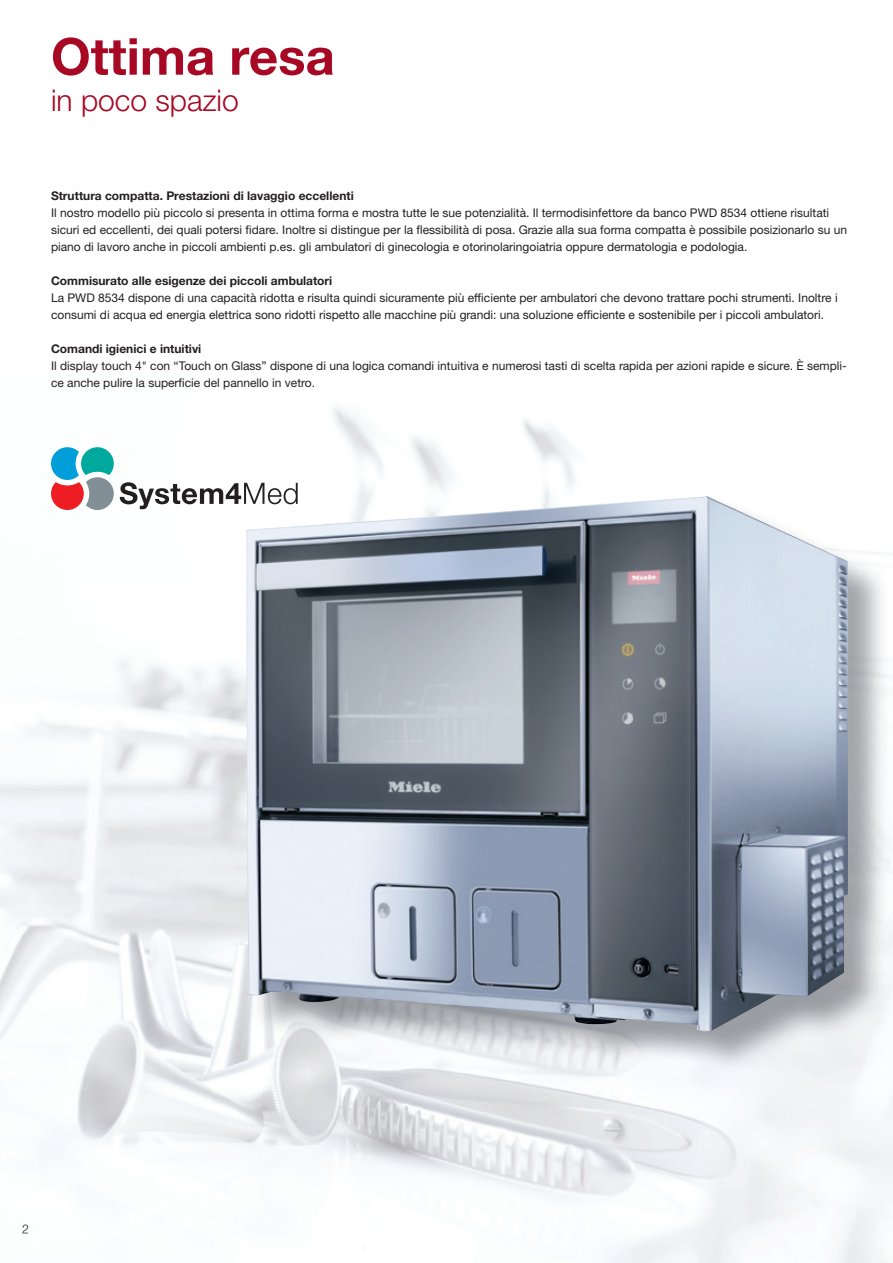
<style>
.page{position:relative;width:893px;height:1263px;background:#fff}
.page>*{position:absolute;margin:0;border:0;box-sizing:border-box;transform-origin:0 0}
.t1{font:700 51px "Helvetica Neue LTW1 G";color:#a70824}
.t2{font:300 30px "Helvetica Neue LTW1 G";color:#a70824}
.t3{font:12px/17px "Helvetica Neue LTW1 G";color:#231f20}
.t4{font:700 12px "Helvetica Neue LTW1 G";color:#231f20}
</style>
<div class="page">
<img style="left:0;top:497px;width:210px;height:737px">
<img style="left:210px;top:666px;width:52px;height:481px">
<img style="left:262px;top:1072px;width:579px;height:191px">
<svg style="left:22px;top:1224px;width:6px;height:9px"></svg>
<img style="left:246px;top:496px;width:602px;height:536px">
<svg style="left:51px;top:447px;width:63px;height:63px"></svg>
<svg style="left:120px;top:482px;width:178px;height:27px"></svg>
<h1 class="t1" style="left:51px;top:25px;width:285px">Ottima resa</h1>
<h2 class="t2" style="left:51px;top:82px;width:189px">in poco spazio</h2>
<p class="t4" style="left:51px;top:188px;width:304px">Struttura compatta. Prestazioni di lavaggio eccellenti</p>
<p class="t3" style="left:51px;top:204px;width:798px">Il nostro modello più piccolo si presenta in ottima forma e mostra tutte le sue potenzialità. Il termodisinfettore da banco PWD 8534 ottiene risultati sicuri ed eccellenti, dei quali potersi fidare. Inoltre si distingue per la flessibilità di posa. Grazie alla sua forma compatta è possibile posizionarlo su un piano di lavoro anche in piccoli ambienti p.es. gli ambulatori di ginecologia e otorinolaringoiatria oppure dermatologia e podologia.</p>
<p class="t4" style="left:51px;top:273px;width:283px">Commisurato alle esigenze dei piccoli ambulatori</p>
<p class="t3" style="left:51px;top:289px;width:788px">La PWD 8534 dispone di una capacità ridotta e risulta quindi sicuramente più efficiente per ambulatori che devono trattare pochi strumenti. Inoltre i consumi di acqua ed energia elettrica sono ridotti rispetto alle macchine più grandi: una soluzione efficiente e sostenibile per i piccoli ambulatori.</p>
<p class="t4" style="left:51px;top:341px;width:152px">Comandi igienici e intuitivi</p>
<p class="t3" style="left:51px;top:357px;width:797px">Il display touch 4" con “Touch on Glass” dispone di una logica comandi intuitiva e numerosi tasti di scelta rapida per azioni rapide e sicure. È sempli&shy;ce anche pulire la superficie del pannello in vetro.</p>
</div>
